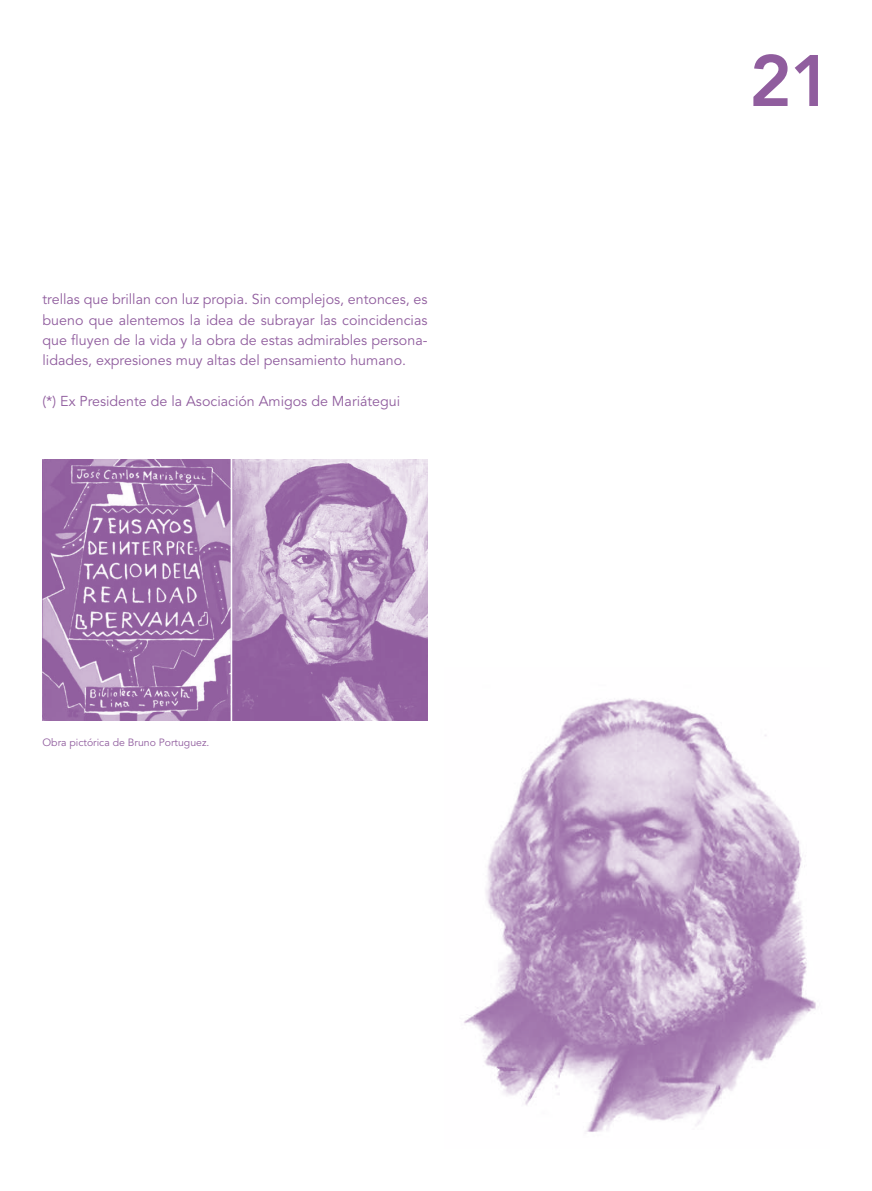
<style>
.page{position:relative;width:872px;height:1191px;background:#fff}
.page>*{position:absolute;margin:0;border:0;box-sizing:border-box;transform-origin:0 0}
.t1{font:800 72px "Avenir LT Std";color:#905d9e}
.t2{font:14.25px/20.2px "Avenir LT Std";color:#905d9e;text-align:justify}
.t3{font:10.5px "Avenir LT Std";color:#905d9e}
</style>
<div class="page">
<img style="left:43px;top:460px;width:384px;height:261px">
<img style="left:464px;top:698px;width:352px;height:434px">
<p class="t2" style="left:43px;top:290px;width:386px">trellas que brillan con luz propia. Sin complejos, entonces, es bueno que alentemos la idea de subrayar las coincidencias que fluyen de la vida y la obra de estas admirables persona&shy;lidades, expresiones muy altas del pensamiento humano.</p>
<p class="t2" style="left:43px;top:391px;width:359px">(*) Ex Presidente de la Asociación Amigos de Mariátegui</p>
<p class="t3" style="left:43px;top:736px;width:168px">Obra pictórica de Bruno Portuguez.</p>
<h1 class="t1" style="left:749px;top:38px;width:85px">21</h1>
</div>
